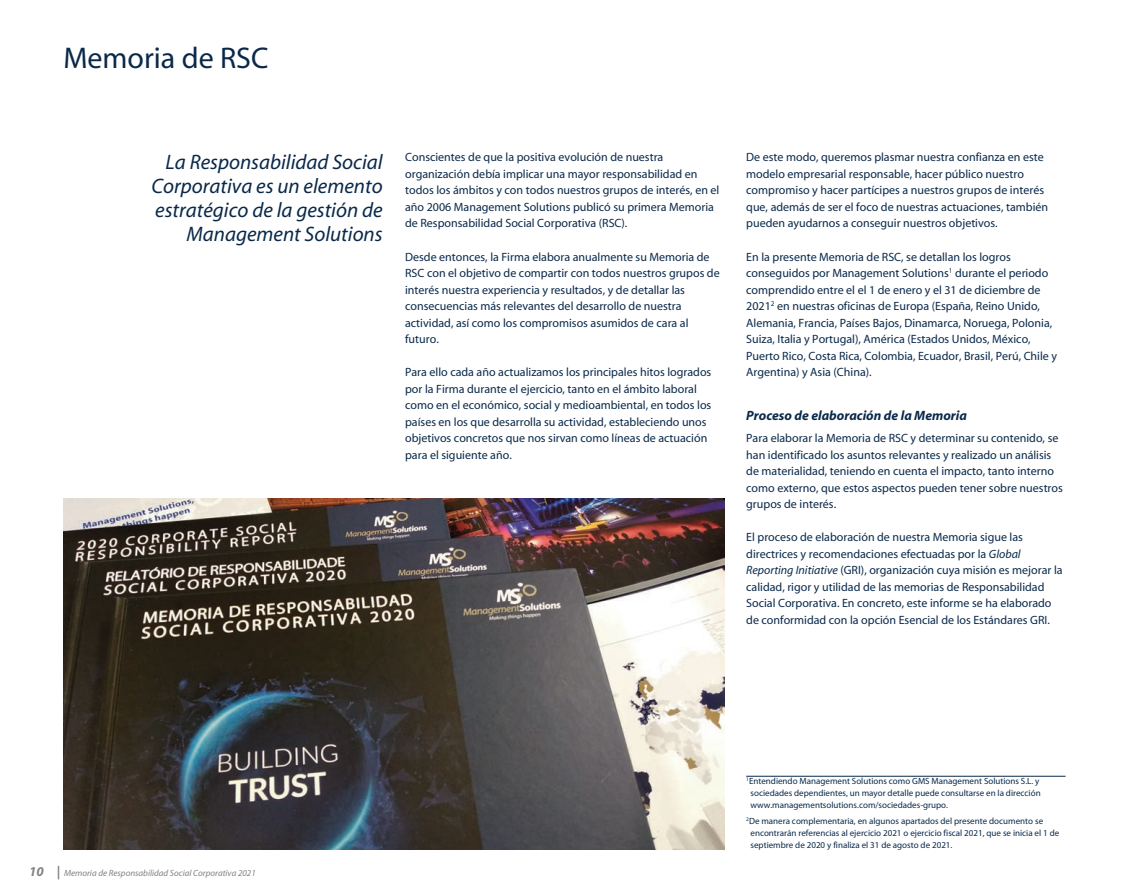
<style>
.page{position:relative;width:1148px;height:893px;background:#fff}
.page>*{position:absolute;margin:0;border:0;box-sizing:border-box;transform-origin:0 0}
.t1{font:30px "Myriad";color:#0a294a}
.t2{font:italic 21px/24px "Myriad";color:#0a294a;text-align:right}
.t3{font:italic 700 13.5px "Myriad";color:#0a294a}
.t4{font:12px/16.5px "Myriad";color:#0a294a}
.t5{font:9px/12px "Myriad";color:#0a294a}
.t6{font:italic 9px "Myriad";color:#808285}
.s1{font-style:italic}
.s2{font-weight:700;font-size:13.5px}
</style>
<div class="page">
<img style="left:63px;top:498px;width:661px;height:351px">
<hr style="left:746px;top:775px;width:319px;height:1px;background:#0a294a">
<h1 class="t1" style="left:63px;top:43px;width:206px">Memoria de RSC</h1>
<h2 class="t2" style="left:151px;top:151px;width:233px">La Responsabilidad Social<br>Corporativa es un elemento estratégico de la gestión de<br>Management Solutions</h2>
<p class="t4" style="left:405px;top:150px;width:316px">Conscientes de que la positiva evolución de nuestra organización debía implicar una mayor responsabilidad en todos los ámbitos y con todos nuestros grupos de interés, en el año 2006 Management Solutions publicó su primera Memoria de Responsabilidad Social Corporativa (RSC).</p>
<p class="t4" style="left:405px;top:249px;width:316px">Desde entonces, la Firma elabora anualmente su Memoria de RSC con el objetivo de compartir con todos nuestros grupos de interés nuestra experiencia y resultados, y de detallar las consecuencias más relevantes del desarrollo de nuestra actividad, así como los compromisos asumidos de cara al futuro.</p>
<p class="t4" style="left:405px;top:364px;width:308px">Para ello cada año actualizamos los principales hitos logrados por la Firma durante el ejercicio, tanto en el ámbito laboral como en el económico, social y medioambiental, en todos los países en los que desarrolla su actividad, estableciendo unos objetivos concretos que nos sirvan como líneas de actuación para el siguiente año.</p>
<p class="t4" style="left:746px;top:150px;width:303px">De este modo, queremos plasmar nuestra confianza en este modelo empresarial responsable, hacer público nuestro compromiso y hacer partícipes a nuestros grupos de interés que, además de ser el foco de nuestras actuaciones, también pueden ayudarnos a conseguir nuestros objetivos.</p>
<p class="t4" style="left:746px;top:249px;width:312px">En la presente Memoria de RSC, se detallan los logros conseguidos por Management Solutions<sup>1</sup> durante el periodo comprendido entre el el 1 de enero y el 31 de diciembre de 2021<sup>2</sup> en nuestras oficinas de Europa (España, Reino Unido, Alemania, Francia, Países Bajos, Dinamarca, Noruega, Polonia, Suiza, Italia y Portugal), América (Estados Unidos, México, Puerto Rico, Costa Rica, Colombia, Ecuador, Brasil, Perú, Chile y Argentina) y Asia (China).</p>
<p class="t3" style="left:746px;top:408px;width:222px">Proceso de elaboración de la Memoria</p>
<p class="t4" style="left:746px;top:430px;width:318px">Para elaborar la Memoria de RSC y determinar su contenido, se han identificado los asuntos relevantes y realizado un análisis de materialidad, teniendo en cuenta el impacto, tanto interno como externo, que estos aspectos pueden tener sobre nuestros grupos de interés.</p>
<p class="t4" style="left:746px;top:529px;width:318px">El proceso de elaboración de nuestra Memoria sigue las directrices y recomendaciones efectuadas por la <span class="s1">Global Reporting Initiative</span> (GRI), organización cuya misión es mejorar la calidad, rigor y utilidad de las memorias de Responsabilidad Social Corporativa. En concreto, este informe se ha elaborado de conformidad con la opción Esencial de los Estándares GRI.</p>
<p class="t6" style="left:29px;top:868px;width:228px"><span class="s2">10 |</span> Memoria de Responsabilidad Social Corporativa 2021</p>
<p class="t5" style="left:750px;top:775px;width:292px;text-indent:-4px"><sup>1</sup>Entendiendo Management Solutions como GMS Management Solutions S.L. y sociedades dependientes, un mayor detalle puede consultarse en la dirección www.managementsolutions.com/sociedades-grupo.</p>
<p class="t5" style="left:750px;top:815px;width:310px;text-indent:-4px"><sup>2</sup>De manera complementaria, en algunos apartados del presente documento se encontrarán referencias al ejercicio 2021 o ejercicio fiscal 2021, que se inicia el 1 de septiembre de 2020 y finaliza el 31 de agosto de 2021.</p>
</div>
